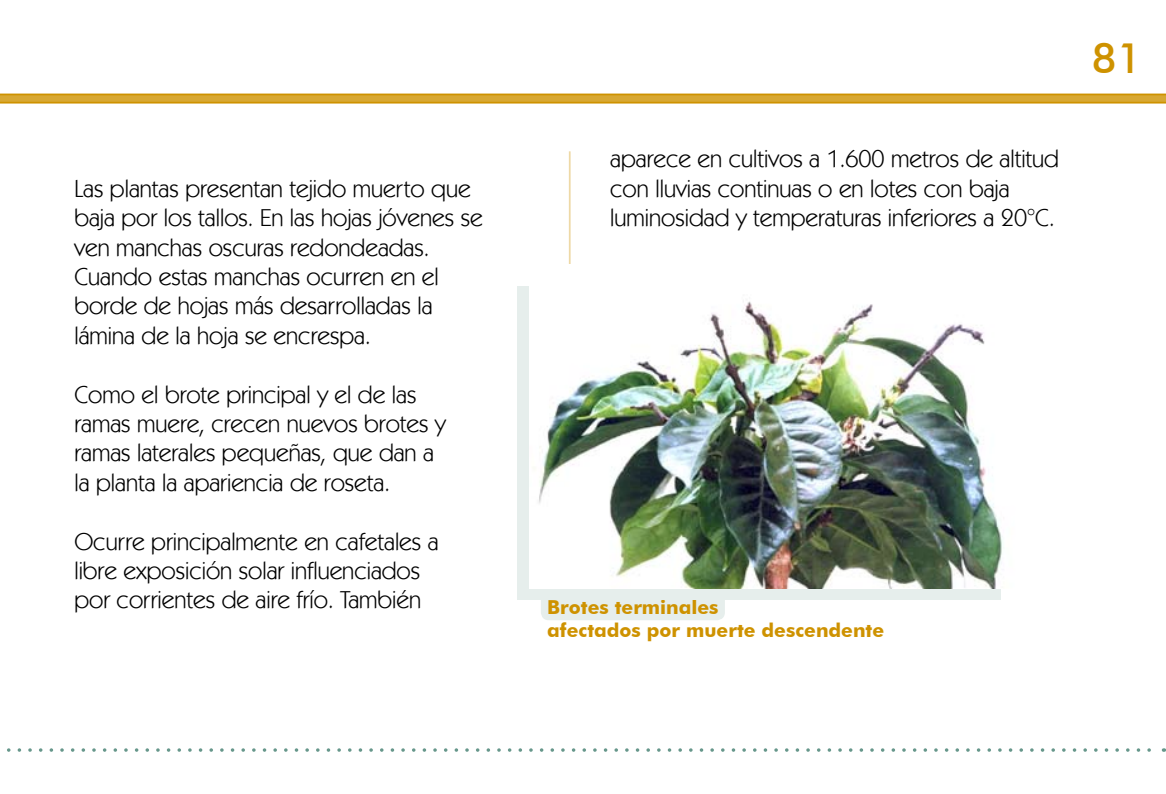
<style>
.page{position:relative;width:1166px;height:794px;background:#fff}
.page>*{position:absolute;margin:0;border:0;box-sizing:border-box;transform-origin:0 0}
.t1{font:500 42px "Futura BT";color:#ce9200}
.t2{font:24.5px/29.4px "Kabel IT Cby BT";color:#000}
.t3{font:700 19.25px/23.1px "Futura BT";color:#ce9200}
</style>
<div class="page">
<svg style="left:0;top:94px;width:1166px;height:10px;background:#d6a52c"></svg>
<svg style="left:7px;top:748px;width:1157px;height:4px"></svg>
<div style="left:541px;top:592px;width:184px;height:28px;background:#e6eeec;border-radius:8px"></div>
<hr style="left:569px;top:151px;width:1px;height:113px;background:#eed9a6">
<div style="left:517px;top:287px;width:483px;height:313px;background:#e6eeec"></div>
<img style="left:530px;top:287px;width:473px;height:301px">
<p class="t2" style="left:74px;top:173px;width:410px">Las plantas presentan tejido muerto que baja por los tallos. En las hojas jóvenes se ven manchas oscuras redondeadas.<br>Cuando estas manchas ocurren en el borde de hojas más desarrolladas la lámina de la hoja se encrespa.</p>
<p class="t2" style="left:74px;top:379px;width:373px">Como el brote principal y el de las ramas muere, crecen nuevos brotes y ramas laterales pequeñas, que dan a la planta la apariencia de roseta.</p>
<p class="t2" style="left:74px;top:526px;width:366px">Ocurre principalmente en cafetales a libre exposición solar influenciados por corrientes de aire frío. También</p>
<p class="t2" style="left:610px;top:144px;width:450px">aparece en cultivos a 1.600 metros de altitud con lluvias continuas o en lotes con baja luminosidad y temperaturas inferiores a 20°C.</p>
<h1 class="t1" style="left:1091px;top:32px;width:52px">81</h1>
<p class="t3" style="left:547px;top:595px;width:338px">Brotes terminales<br>afectados por muerte descendente</p>
</div>
